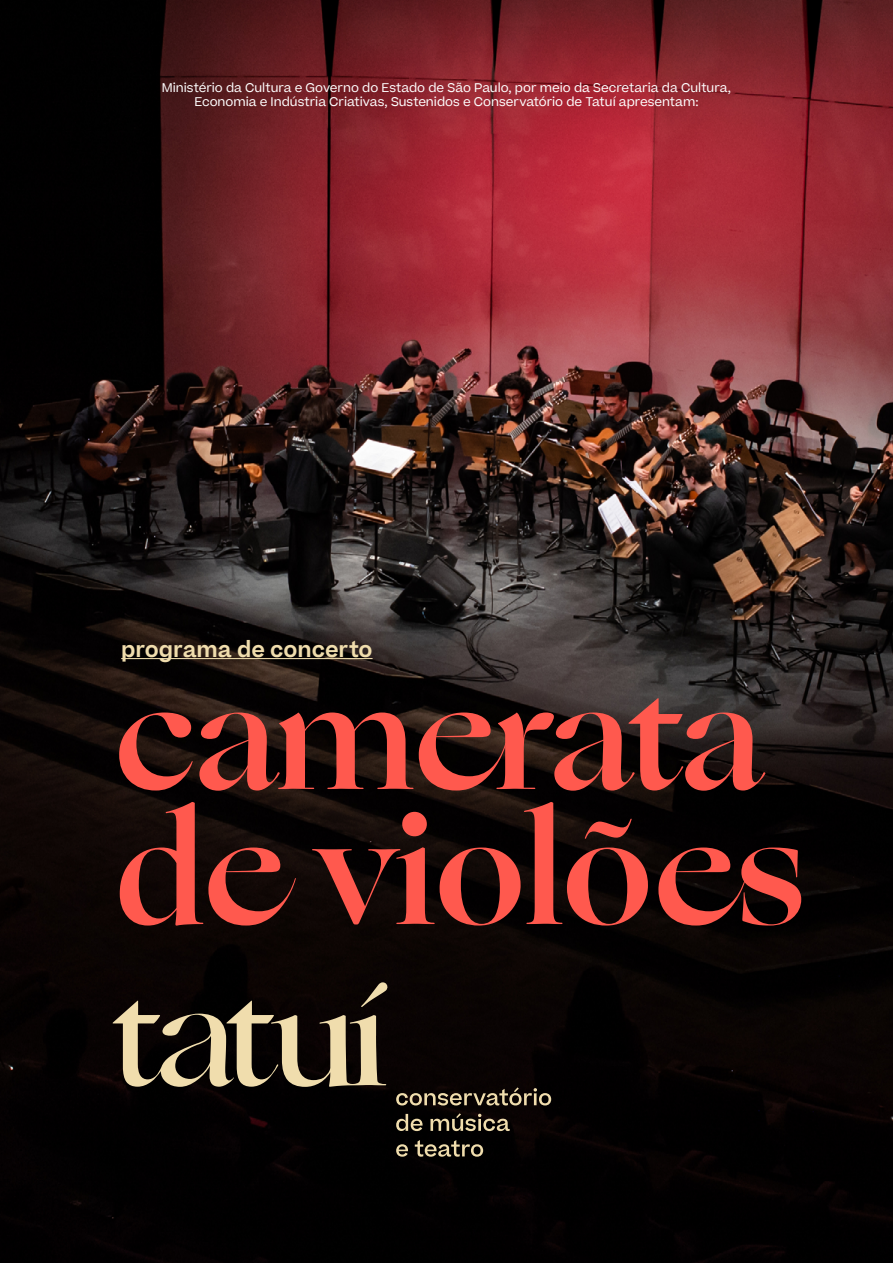
<style>
.page{position:relative;width:893px;height:1263px;background:#fff}
.page>*{position:absolute;margin:0;border:0;box-sizing:border-box;transform-origin:0 0}
.t1{font:700 150px/135px "Ogg";color:#ff594e}
.t2{font:600 21px "Beatrice";color:#f0ddad}
.t3{font:12px/14.4px "Beatrice";color:#fff;text-align:center}
</style>
<div class="page">
<img style="left:0;top:0;width:893px;height:1263px">
<hr style="left:121px;top:658px;width:252px;height:1px;background:#f0ddad">
<svg style="left:113px;top:982px;width:276px;height:105px;background:#4c4334"></svg>
<svg style="left:396px;top:1087px;width:155px;height:18px;background:#4c4334"></svg>
<svg style="left:396px;top:1114px;width:27px;height:17px"></svg>
<svg style="left:430px;top:1113px;width:80px;height:18px"></svg>
<svg style="left:396px;top:1144px;width:12px;height:13px"></svg>
<svg style="left:415px;top:1140px;width:68px;height:17px"></svg>
<p class="t3" style="left:162px;top:79px;width:571px">Ministério da Cultura e Governo do Estado de São Paulo, por meio da Secretaria da Cultura,<br>Economia e Indústria Criativas, Sustenidos e Conservatório de Tatuí apresentam:</p>
<h2 class="t2" style="left:121px;top:633px;width:253px">programa de concerto</h2>
<h1 class="t1" style="left:115px;top:670px;width:691px">camerata de violões</h1>
</div>
